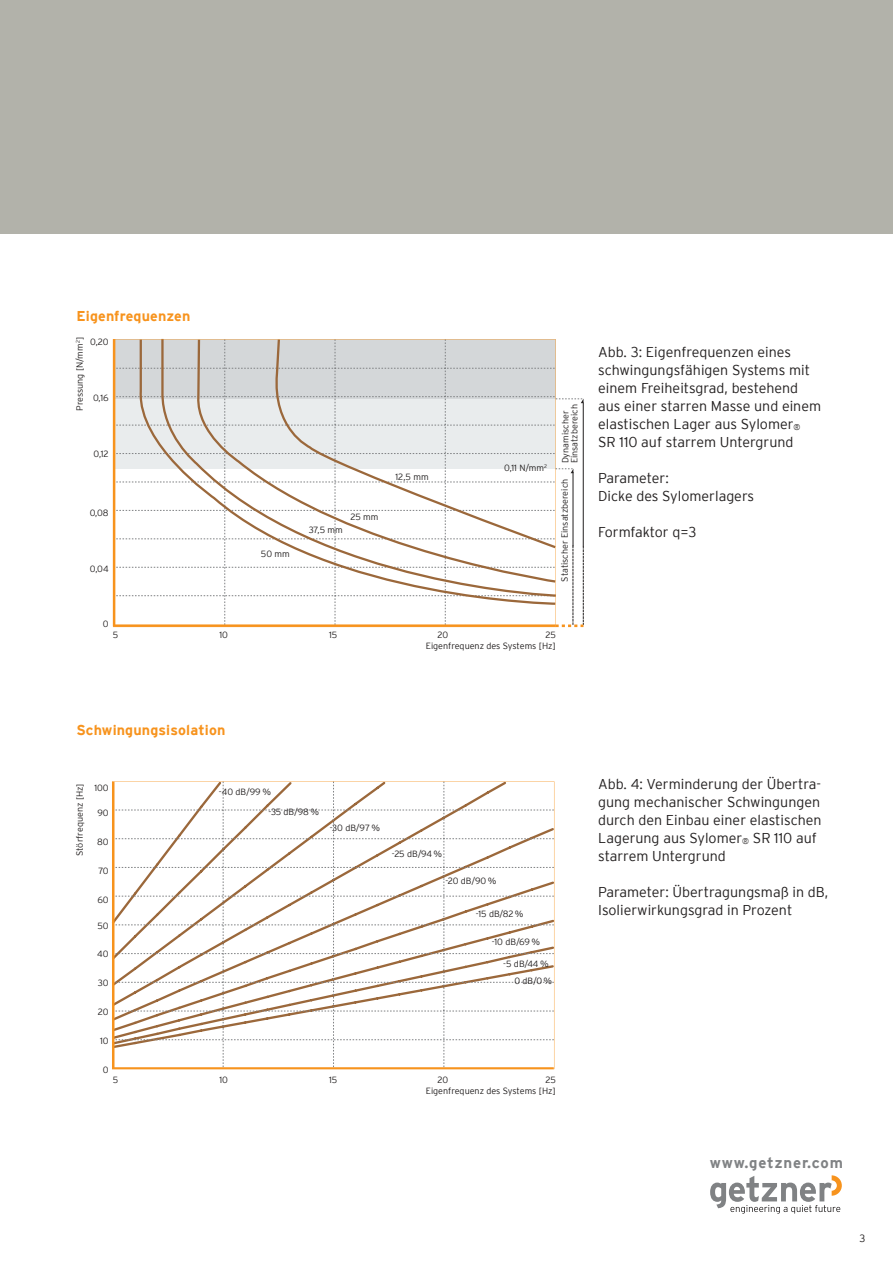
<style>
.page{position:relative;width:893px;height:1263px;background:#fff}
.page>*{position:absolute;margin:0;border:0;box-sizing:border-box;transform-origin:0 0}
.t1{font:700 15px "Interstate";letter-spacing:.055em;color:#808284}
.t2{font:300 14.25px/18px "Interstate";color:#221f1f}
.t3{font:700 14.25px "Interstate";letter-spacing:.01em;color:#f7931d}
.t4{font:300 10.5px "Interstate";color:#221f1f}
.t5{font:300 9px/19.5px "Interstate";color:#221f1f}
.s1{font-size:8.25px}
</style>
<div class="page">
<svg style="left:710px;top:1175px;width:132px;height:39px"></svg>
<svg style="left:113px;top:339px;width:471px;height:288px"></svg>
<svg style="left:112px;top:782px;width:442px;height:287px"></svg>
<div style="left:0;top:0;width:893px;height:234px;background:#b2b2aa"></div>
<p class="t3" style="left:77px;top:310px;width:115px">Eigenfrequenzen</p>
<p class="t5" style="left:70px;top:411px;width:75px;rotate:-90deg">Pressung [N/mm<sup>2</sup>]</p>
<p class="t5" style="left:90px;top:332px;width:20px">0,20</p>
<p class="t5" style="left:93px;top:388px;width:17px">0,16</p>
<p class="t5" style="left:94px;top:444px;width:17px">0,12</p>
<p class="t5" style="left:90px;top:503px;width:20px">0,08</p>
<p class="t5" style="left:90px;top:559px;width:20px">0,04</p>
<p class="t5" style="left:103px;top:614px;width:7px">0</p>
<p class="t5" style="left:261px;top:544px;width:30px">50 mm</p>
<p class="t5" style="left:309px;top:520px;width:35px">37,5 mm</p>
<p class="t5" style="left:350px;top:507px;width:29px">25 mm</p>
<p class="t5" style="left:395px;top:467px;width:35px">12,5 mm</p>
<p class="t5" style="left:504px;top:458px;width:44px">0,11 N/mm<sup>2</sup></p>
<p class="t5" style="left:561px;top:463px;width:61px;line-height:9px;rotate:-90deg">Dynamischer<br>Einsatzbereich</p>
<p class="t5" style="left:555px;top:582px;width:104px;rotate:-90deg">Statischer Einsatzbereich</p>
<p class="t5" style="left:113px;top:625px;width:7px">5</p>
<p class="t5" style="left:219px;top:625px;width:10px">10</p>
<p class="t5" style="left:329px;top:625px;width:10px">15</p>
<p class="t5" style="left:437px;top:625px;width:12px">20</p>
<p class="t5" style="left:426px;top:630px;width:132px;line-height:11.1px;text-align:right">25<br>Eigenfrequenz des Systems [Hz]</p>
<p class="t2" style="left:598px;top:343px;width:224px">Abb. 3: Eigenfrequenzen eines schwingungsfähigen Systems mit einem Freiheitsgrad, bestehend aus einer starren Masse und einem elastischen Lager aus Sylomer<span class="s1">®<br></span>SR 110 auf starrem Untergrund</p>
<p class="t2" style="left:598px;top:469px;width:158px">Parameter:<br>Dicke des Sylomerlagers</p>
<p class="t2" style="left:598px;top:523px;width:100px">Formfaktor q=3</p>
<p class="t3" style="left:77px;top:724px;width:150px">Schwingungsisolation</p>
<p class="t5" style="left:70px;top:856px;width:74px;rotate:-90deg">Störfrequenz [Hz]</p>
<p class="t5" style="left:94px;top:778px;width:16px">100</p>
<p class="t5" style="left:97px;top:804px;width:13px">90</p>
<p class="t5" style="left:97px;top:832px;width:13px">80</p>
<p class="t5" style="left:98px;top:861px;width:12px">70</p>
<p class="t5" style="left:97px;top:890px;width:13px">60</p>
<p class="t5" style="left:97px;top:916px;width:13px">50</p>
<p class="t5" style="left:97px;top:945px;width:13px">40</p>
<p class="t5" style="left:98px;top:973px;width:12px">30</p>
<p class="t5" style="left:98px;top:1002px;width:12px">20</p>
<p class="t5" style="left:100px;top:1031px;width:10px">10</p>
<p class="t5" style="left:103px;top:1060px;width:7px">0</p>
<p class="t5" style="left:269px;top:783px;width:52px;text-indent:-50px">-40 dB/99 %<br>-35 dB/98 %</p>
<p class="t5" style="left:330px;top:818px;width:52px">-30 dB/97 %</p>
<p class="t5" style="left:392px;top:844px;width:52px">-25 dB/94 %</p>
<p class="t5" style="left:445px;top:871px;width:53px">-20 dB/90 %</p>
<p class="t5" style="left:476px;top:904px;width:49px">-15 dB/82 %</p>
<p class="t5" style="left:492px;top:932px;width:50px">-10 dB/69 %</p>
<p class="t5" style="left:514px;top:955px;width:39px;line-height:17px;text-indent:-11px">-5 dB/44 %<br>0 dB/0 %</p>
<p class="t5" style="left:113px;top:1070px;width:7px">5</p>
<p class="t5" style="left:219px;top:1070px;width:10px">10</p>
<p class="t5" style="left:329px;top:1070px;width:10px">15</p>
<p class="t5" style="left:437px;top:1070px;width:12px">20</p>
<p class="t5" style="left:546px;top:1070px;width:12px">25</p>
<p class="t5" style="left:426px;top:1081px;width:131px">Eigenfrequenz des Systems [Hz]</p>
<p class="t2" style="left:598px;top:775px;width:225px">Abb. 4: Verminderung der Übertra&shy;gung mechanischer Schwingungen durch den Einbau einer elastischen<br>Lagerung aus Sylomer<span class="s1">®</span> SR 110 auf starrem Untergrund</p>
<p class="t2" style="left:598px;top:883px;width:231px">Parameter: Übertragungsmaß in dB,<br>Isolierwirkungsgrad in Prozent</p>
<p class="t1" style="left:710px;top:1156px;width:135px">www.getzner.com</p>
<p class="t4" style="left:859px;top:1232px;width:7px">3</p>
</div>
